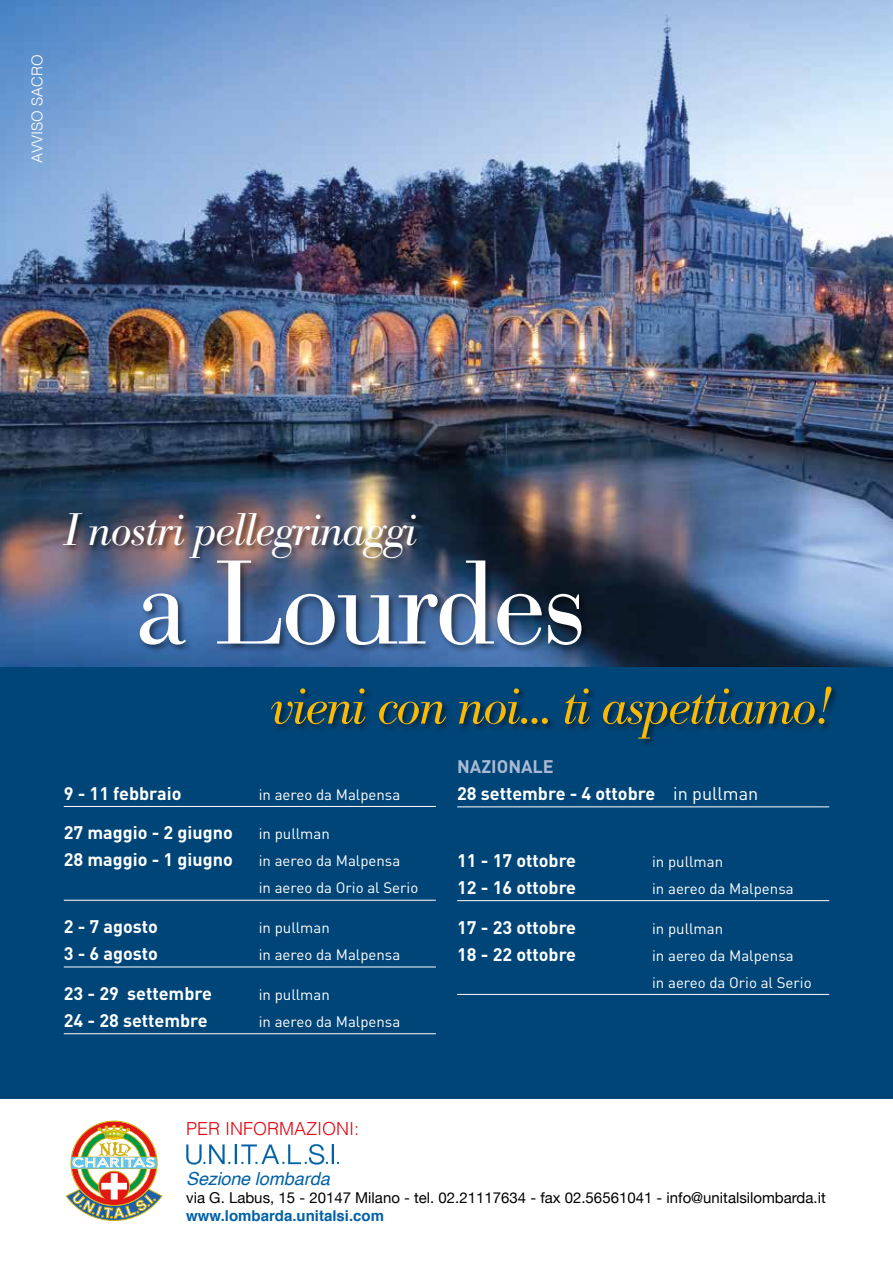
<style>
.page{position:relative;width:893px;height:1263px;background:#fff}
.page>*{position:absolute;margin:0;border:0;box-sizing:border-box;transform-origin:0 0}
.t1{font:300 117.6px "Bodoni BE";letter-spacing:-.03em;color:#fff}
.t2{font:italic 300 52.05px "Bodoni BE";letter-spacing:-.03em;color:#fbba00}
.t3{font:italic 300 45px "Bodoni BE";letter-spacing:-.03em;color:#fff}
.t4{font:700 18px/27px "DIN";color:#fff}
.t5{font:300 18px "Helvetica";color:#e30613}
.t6{font:italic 18px "Helvetica";color:#0061a7}
.t7{font:15px/27px "DIN";color:#fff}
.t8{font:15px "Helvetica Neue";color:#000}
.t9{font:700 15px "Helvetica";color:#0061a7}
.t10{font:300 15px "Helvetica";color:#fff}
.s1{color:#abbad4}
.s2{font-weight:400}
</style>
<div class="page">
<div style="left:0;top:666px;width:893px;height:432px;background:#004577"></div>
<img style="left:0;top:0;width:893px;height:666px">
<div style="left:138px;top:558px;width:453px;height:96px;background:#000;opacity:.5"></div>
<div style="left:62px;top:512px;width:362px;height:54px;background:#000;opacity:.5"></div>
<div style="left:270px;top:685px;width:570px;height:62px;background:#000;opacity:.5"></div>
<svg style="left:186px;top:1144px;width:153px;height:20px"></svg>
<svg style="left:65px;top:1120px;width:98px;height:101px"></svg>
<hr style="left:64px;top:806px;width:372px;height:1px;background:#fff">
<hr style="left:64px;top:900px;width:372px;height:1px;background:#fff">
<hr style="left:64px;top:966px;width:372px;height:1px;background:#fff">
<hr style="left:64px;top:1033px;width:372px;height:1px;background:#fff">
<hr style="left:457px;top:806px;width:372px;height:1px;background:#fff">
<hr style="left:457px;top:900px;width:372px;height:1px;background:#fff">
<hr style="left:457px;top:994px;width:372px;height:1px;background:#fff">
<p class="t10" style="left:24px;top:163px;width:111px;rotate:-90deg">AVVISO SACRO</p>
<h3 class="t3" style="left:64px;top:504px;width:355px">I nostri pellegrinaggi</h3>
<h1 class="t1" style="left:135px;top:537px;width:453px">a Lourdes</h1>
<h2 class="t2" style="left:270px;top:675px;width:560px">vieni con noi... ti aspettiamo!</h2>
<p class="t4" style="left:64px;top:779px;width:119px">9 - 11 febbraio</p>
<p class="t7" style="left:259px;top:780px;width:143px">in aereo da Malpensa</p>
<p class="t4" style="left:64px;top:819px;width:171px">27 maggio - 2 giugno</p>
<p class="t7" style="left:259px;top:820px;width:72px">in pullman</p>
<p class="t4" style="left:64px;top:846px;width:171px">28 maggio - 1 giugno</p>
<p class="t7" style="left:259px;top:847px;width:161px">in aereo da Malpensa<br>in aereo da Orio al Serio</p>
<p class="t4" style="left:64px;top:912px;width:96px">2 - 7 agosto</p>
<p class="t7" style="left:259px;top:914px;width:72px">in pullman</p>
<p class="t4" style="left:64px;top:939px;width:96px">3 - 6 agosto</p>
<p class="t7" style="left:259px;top:941px;width:143px">in aereo da Malpensa</p>
<p class="t4" style="left:64px;top:979px;width:150px">23 - 29 settembre</p>
<p class="t7" style="left:259px;top:981px;width:72px">in pullman</p>
<p class="t4" style="left:64px;top:1006px;width:145px">24 - 28 settembre</p>
<p class="t7" style="left:259px;top:1008px;width:143px">in aereo da Malpensa</p>
<p class="t4" style="left:457px;top:752px;width:303px"><span class="s1">NAZIONALE<br></span>28 settembre - 4 ottobre <span class="s2">in pullman</span></p>
<p class="t4" style="left:457px;top:846px;width:121px">11 - 17 ottobre</p>
<p class="t7" style="left:652px;top:848px;width:72px">in pullman</p>
<p class="t4" style="left:457px;top:873px;width:121px">12 - 16 ottobre</p>
<p class="t7" style="left:652px;top:875px;width:143px">in aereo da Malpensa</p>
<p class="t4" style="left:457px;top:913px;width:121px">17 - 23 ottobre</p>
<p class="t7" style="left:652px;top:914px;width:72px">in pullman</p>
<p class="t4" style="left:457px;top:940px;width:121px">18 - 22 ottobre</p>
<p class="t7" style="left:652px;top:941px;width:161px">in aereo da Malpensa<br>in aereo da Orio al Serio</p>
<p class="t5" style="left:186px;top:1113px;width:175px">PER INFORMAZIONI:</p>
<p class="t6" style="left:186px;top:1165px;width:145px">Sezione lombarda</p>
<p class="t8" style="left:186px;top:1187px;width:641px">via G. Labus, 15 - 20147 Milano - tel. 02.21117634 - fax 02.56561041 - info@unitalsilombarda.it</p>
<p class="t9" style="left:186px;top:1204px;width:199px">www.lombarda.unitalsi.com</p>
</div>
